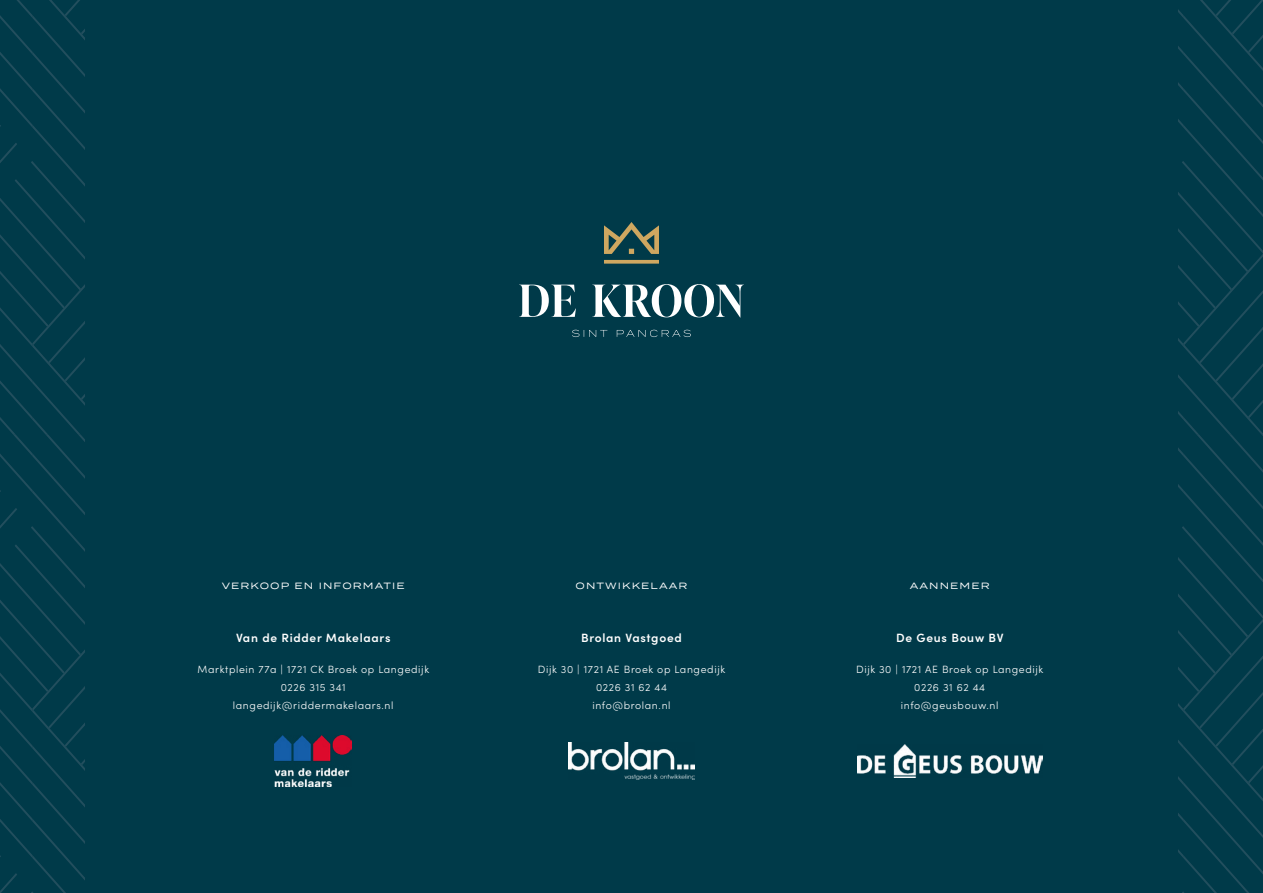
<style>
.page{position:relative;width:1263px;height:893px;background:#003a49}
.page>*{position:absolute;margin:0;border:0;box-sizing:border-box;transform-origin:0 0}
.t1{font:600 12px "Sofia Pro";letter-spacing:.06em;color:#fff}
.t2{font:300 10.5px/18px "Sofia Pro";letter-spacing:.06em;color:#fff;text-align:center}
.t3{font:10.5px "Termina";letter-spacing:.1em;color:#fff}
</style>
<div class="page">
<svg style="left:0;top:0;width:85px;height:893px"></svg>
<svg style="left:1178px;top:0;width:85px;height:893px"></svg>
<svg style="left:572px;top:330px;width:119px;height:7px"></svg>
<svg style="left:519px;top:284px;width:225px;height:34px"></svg>
<svg style="left:604px;top:222px;width:55px;height:42px"></svg>
<img style="left:275px;top:735px;width:77px;height:52px">
<img style="left:857px;top:745px;width:185px;height:32px">
<img style="left:568px;top:743px;width:126px;height:36px">
<p class="t3" style="left:222px;top:578px;width:184px">VERKOOP EN INFORMATIE</p>
<p class="t3" style="left:575px;top:578px;width:113px">ONTWIKKELAAR</p>
<p class="t3" style="left:910px;top:578px;width:81px">AANNEMER</p>
<p class="t1" style="left:236px;top:629px;width:156px">Van de Ridder Makelaars</p>
<p class="t2" style="left:198px;top:660px;width:233px">Marktplein 77a | 1721 CK Broek op Langedijk<br>0226 315 341<br>langedijk@riddermakelaars.nl</p>
<p class="t2" style="left:856px;top:660px;width:189px">Dijk 30 | 1721 AE Broek op Langedijk<br>0226 31 62 44<br>info@geusbouw.nl</p>
<p class="t1" style="left:581px;top:629px;width:102px">Brolan Vastgoed</p>
<p class="t2" style="left:538px;top:660px;width:189px">Dijk 30 | 1721 AE Broek op Langedijk<br>0226 31 62 44<br>info@brolan.nl</p>
<p class="t1" style="left:896px;top:629px;width:109px">De Geus Bouw BV</p>
</div>
